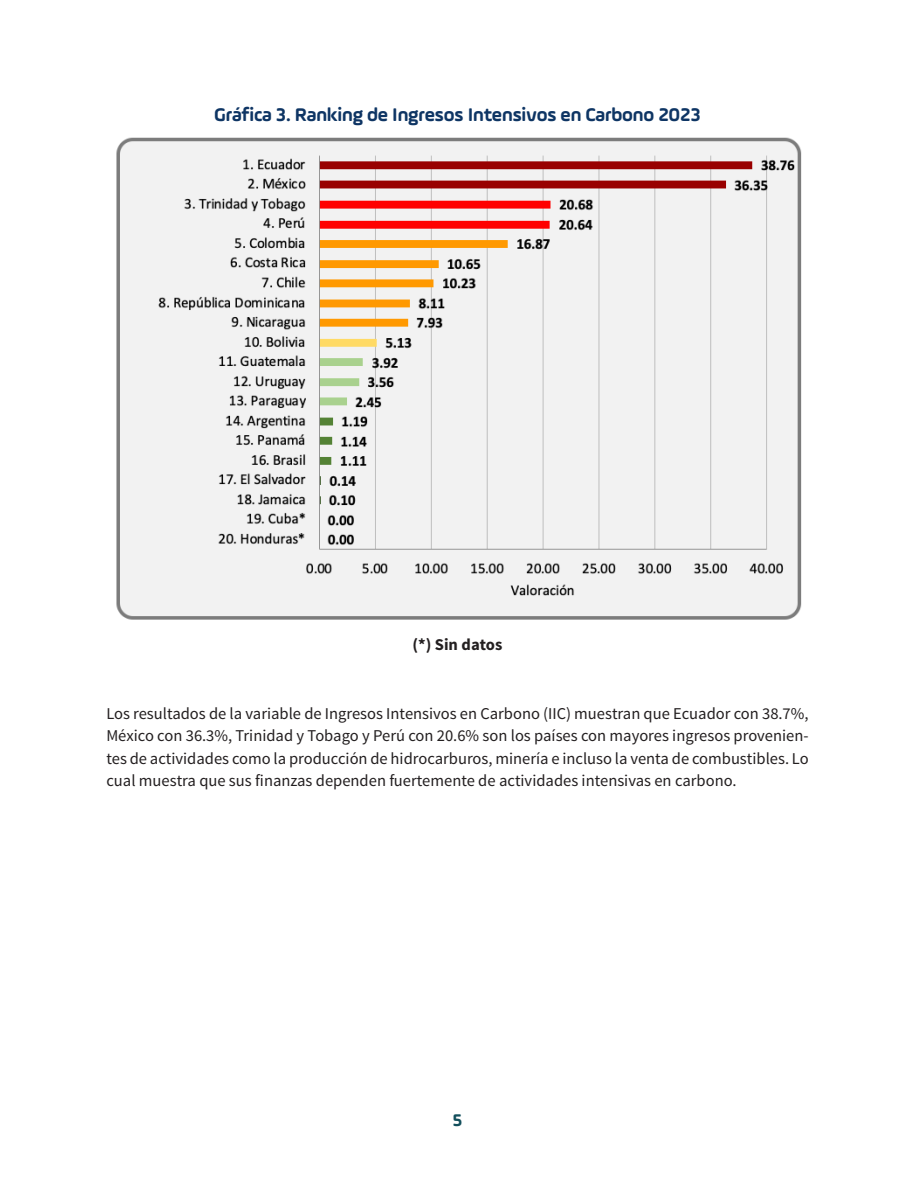
<style>
.page{position:relative;width:915px;height:1191px;background:#fff}
.page>*{position:absolute;margin:0;border:0;box-sizing:border-box;transform-origin:0 0}
.t1{font:700 19.5px "Ample Soft Pro";letter-spacing:-.01em;color:#0e3564}
.t2{font:700 18px "Ample Soft Pro";color:#134f5c}
.t3{font:16.5px/22.5px "Source Sans Pro";color:#231f20;text-align:justify}
.t4{font:700 16.5px "Source Sans Pro";color:#231f20}
</style>
<div class="page">
<img style="left:116px;top:137px;width:686px;height:483px">
<p class="t1" style="left:214px;top:102px;width:488px">Gráfica 3. Ranking de Ingresos Intensivos en Carbono 2023</p>
<p class="t4" style="left:412px;top:633px;width:91px">(*) Sin datos</p>
<p class="t3" style="left:106px;top:702px;width:703px">Los resultados de la variable de Ingresos Intensivos en Carbono (IIC) muestran que Ecuador con 38.7%, México con 36.3%, Trinidad y Tobago y Perú con 20.6% son los países con mayores ingresos provenien&shy;tes de actividades como la producción de hidrocarburos, minería e incluso la venta de combustibles. Lo cual muestra que sus finanzas dependen fuertemente de actividades intensivas en carbono.</p>
<p class="t2" style="left:452px;top:1107px;width:12px">5</p>
</div>
